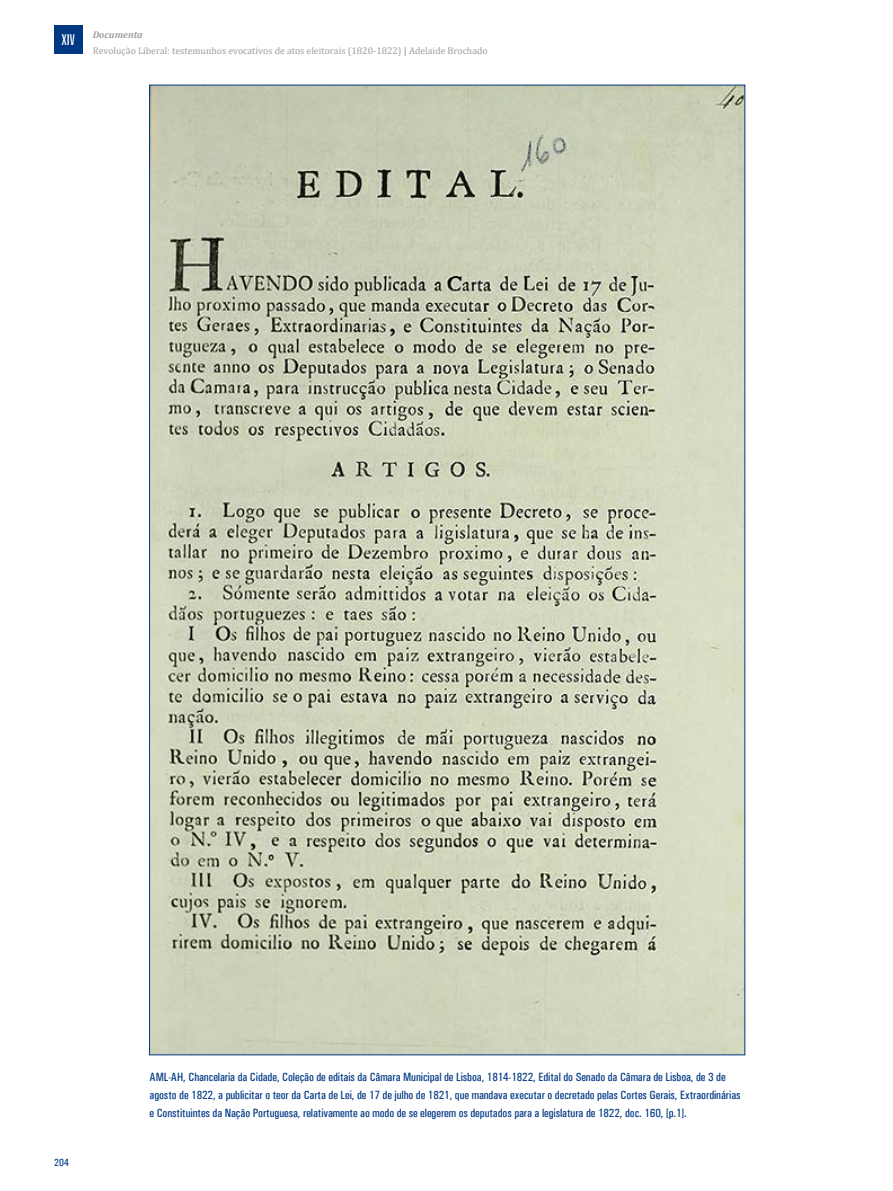
<style>
.page{position:relative;width:893px;height:1191px;background:#fff}
.page>*{position:absolute;margin:0;border:0;box-sizing:border-box;transform-origin:0 0}
.t1{font:extra-condensed 15px "Zurich BT";color:#fff}
.t2{font:500 condensed 12px/18px "Univers";letter-spacing:-.005em;color:#003884}
.t3{font:500 condensed 10.5px "Univers";color:#003884}
.t4{font:9.75px/16.2px "Cambria";color:#9d9d9c}
.s1{font-weight:700;font-style:italic}
.s2{font-weight:700}
</style>
<div class="page">
<div style="left:54px;top:25px;width:29px;height:29px;background:#003884"></div>
<img style="left:151px;top:87px;width:592px;height:966px">
<p class="t1" style="left:62px;top:31px;width:14px">XIV</p>
<p class="t4" style="left:93px;top:26px;width:396px"><span class="s1">Documenta<br></span>Revolução Liberal: testemunhos evocativos de atos eleitorais (1820-1822) <span class="s2">|</span> Adelaide Brochado</p>
<p class="t3" style="left:54px;top:1156px;width:16px">204</p>
<p class="t2" style="left:150px;top:1068px;width:592px">AML-AH, Chancelaria da Cidade, Coleção de editais da Câmara Municipal de Lisboa, 1814-1822, Edital do Senado da Câmara de Lisboa, de 3 de agosto de 1822, a publicitar o teor da Carta de Lei, de 17 de julho de 1821, que mandava executar o decretado pelas Cortes Gerais, Extraordinárias e Constituintes da Nação Portuguesa, relativamente ao modo de se elegerem os deputados para a legislatura de 1822, doc. 160, [p.1].</p>
</div>
